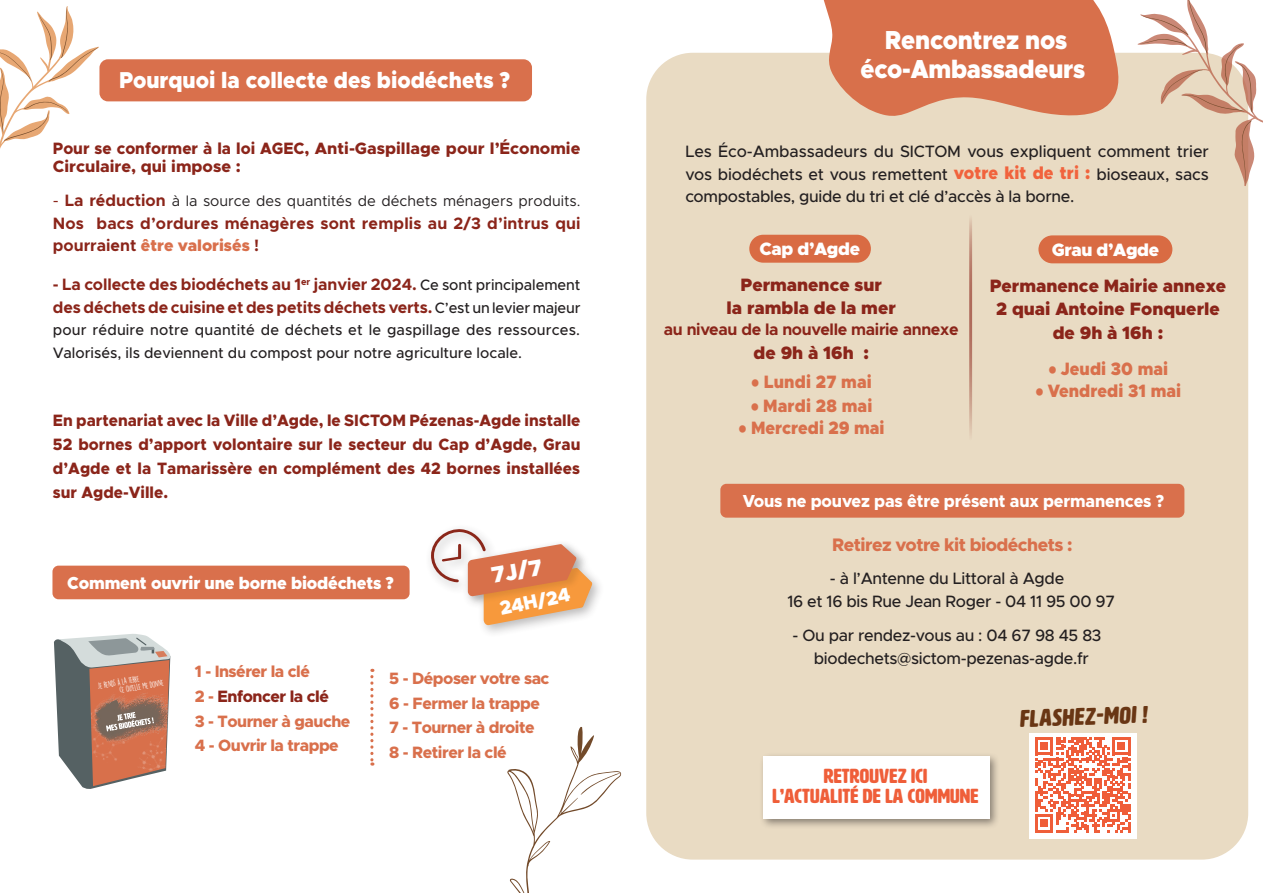
<style>
.page{position:relative;width:1263px;height:893px;background:#fff}
.page>*{position:absolute;margin:0;border:0;box-sizing:border-box;transform-origin:0 0}
.t1{font:900 26.1px/28.8px "Metropolis";letter-spacing:-.01em;color:#fff;text-align:center;scale:.92 1}
.t2{font:23.7px "HWT Artz";color:#693614}
.t3{font:900 23.1px "Metropolis";color:#fff;scale:.91 1}
.t4{font:900 22.8px "Metropolis";color:#fff}
.t5{font:20.1px "HWT Artz";letter-spacing:.01em;color:#ef5e39}
.t6{font:900 19.65px "Metropolis";color:#fff;scale:.95 1}
.t7{font:800 18.15px "Metropolis";letter-spacing:-.03em;color:#d9704c}
.t8{font:900 18px "Metropolis";color:#8b251a}
.t9{font:900 18px "Metropolis";letter-spacing:.005em;color:#d9704c;scale:.92 1}
.t10{font:900 18px "Metropolis";letter-spacing:-.02em;color:#fff}
.t11{font:800 17.55px "Metropolis";letter-spacing:-.01em;color:#fff;scale:.94 1}
.t12{font:900 17.55px "Metropolis";letter-spacing:-.01em;color:#fff;scale:.94 1}
.t13{font:500 16.5px/22.5px "Metropolis";letter-spacing:-.02em;color:#231f20;text-align:justify}
.t14{font:800 16.5px/24px "Metropolis";color:#8b251a;scale:.95 1}
.t15{font:700 16.5px/22.5px "Metropolis";letter-spacing:-.005em;color:#8b251a}
.t16{font:800 16.5px "Metropolis";letter-spacing:-.03em;color:#d9704c}
.t17{font:800 16.5px "Metropolis";letter-spacing:-.03em;color:#8b251a}
.t18{font:500 15.15px "Metropolis";letter-spacing:.01em;color:#231f20}
.t19{font:15px "Metropolis";color:#231f20}
.t20{font:500 15px "Metropolis";color:#231f20}
.t21{font:7.8px/7.9px "DK Lemon Yellow Sun";color:#fff;scale:.92 1}
.s1{font-size:16.5px;color:#8b251a}
.s2{font-weight:700;font-size:16.5px;color:#8b251a}
.s3{font-weight:900;color:#d9704c}
.s4{font-weight:500;font-size:15.15px;color:#231f20}
.s5{font-size:15.15px}
.s6{color:#8a251a}
.s7{color:#d9704c}
.s8{font-weight:900;font-size:18px;color:#f1633d}
.s9{font-family:"Komet";font-size:14.7px}
</style>
<div class="page">
<div style="left:99px;top:59px;width:433px;height:42px;background:#d9704c;border-radius:9px"></div>
<div style="left:646px;top:53px;width:602px;height:807px;background:#e9dbc3;border-radius:47px"></div>
<svg style="left:790px;top:0;width:305px;height:116px;fill:#d8704b"></svg>
<hr style="left:969px;top:215px;width:3px;height:225px;background:#8b251a">
<svg style="left:54px;top:634px;width:116px;height:155px;background:#af8c7e"></svg>
<div style="left:425px;top:523px;width:180px;height:115px;background:#231f20;opacity:.31"></div>
<svg style="left:432px;top:526px;width:160px;height:100px"></svg>
<div style="left:52px;top:566px;width:358px;height:33px;background:#d9704c;border-radius:6px"></div>
<svg style="left:370px;top:669px;width:3px;height:97px"></svg>
<svg style="left:1095px;top:0;width:168px;height:199px"></svg>
<div style="left:749px;top:235px;width:122px;height:28px;background:#d96b43;border-radius:14px"></div>
<div style="left:1038px;top:235px;width:134px;height:28px;background:#d96b43;border-radius:14px"></div>
<div style="left:759px;top:752px;width:241px;height:77px;background:#231f20;opacity:.5"></div>
<div style="left:764px;top:756px;width:226px;height:63px;background:#fff"></div>
<div style="left:1029px;top:733px;width:108px;height:105px;background:#fff"></div>
<svg style="left:1035px;top:737px;width:95px;height:95px"></svg>
<div style="left:720px;top:484px;width:464px;height:34px;background:#d9704c;border-radius:6px"></div>
<svg style="left:507px;top:726px;width:114px;height:167px"></svg>
<svg style="left:0;top:6px;width:99px;height:143px"></svg>
<p class="t3" style="left:119px;top:66px;width:431px">Pourquoi la collecte des biodéchets ?</p>
<p class="t14" style="left:53px;top:139px;width:557px;line-height:18px">Pour se conformer à la loi AGEC, Anti-Gaspillage pour l’Économie<br>Circulaire, qui impose :</p>
<p class="t19" style="left:53px;top:192px;width:529px"><span class="s1">-</span> <span class="s2">La réduction</span> à la source des quantités de déchets ménagers produits.</p>
<p class="t15" style="left:53px;top:212px;width:529px">Nos bacs d’ordures ménagères sont remplis au 2/3 d’intrus qui pourraient <span class="s3">être valorisés</span> !</p>
<p class="t15" style="left:53px;top:273px;width:529px">- La collecte des biodéchets au 1<sup>er</sup> janvier 2024. <span class="s4">Ce sont principalement </span>des déchets de cuisine et des petits déchets verts. <span class="s4">C’est un levier majeur</span></p>
<p class="t18" style="left:53px;top:321px;width:529px">pour réduire notre quantité de déchets et le gaspillage des ressources.</p>
<p class="t20" style="left:53px;top:343px;width:471px"><span class="s5">Valorisés, ils</span> deviennent du compost pour notre agriculture locale.</p>
<p class="t14" style="left:53px;top:408px;width:557px;text-align:justify">En partenariat avec la Ville d’Agde, le SICTOM Pézenas-Agde installe 52 bornes d’apport volontaire sur le secteur du Cap d’A<span class="s6">gde, Grau d’</span>Agde et la Tamarissère en complément des 42 bornes installées sur Agde-Ville.</p>
<p class="t12" style="left:67px;top:572px;width:349px">Comment ouvrir une borne biodéchets ?</p>
<p class="t4" style="left:489px;top:561px;width:53px;rotate:-10deg">7J/7</p>
<p class="t6" style="left:497px;top:596px;width:77px;rotate:-12deg">24H/24</p>
<p class="t21" style="left:117px;top:678px;width:50px;text-indent:-21px;rotate:-10deg">Je rends à la terre<br>ce qu’elle me donne</p>
<p class="t16" style="left:195px;top:661px;width:117px">1 - Insérer la clé</p>
<p class="t17" style="left:195px;top:686px;width:136px"><span class="s7">2 -</span> Enfoncer la clé</p>
<p class="t16" style="left:195px;top:710px;width:157px">3 - Tourner à gauche</p>
<p class="t16" style="left:195px;top:735px;width:145px">4 - Ouvrir la trappe</p>
<p class="t16" style="left:389px;top:668px;width:162px">5 - Déposer votre sac</p>
<p class="t16" style="left:389px;top:693px;width:152px">6 - Fermer la trappe</p>
<p class="t16" style="left:389px;top:717px;width:147px">7 - Tourner à droite</p>
<p class="t16" style="left:389px;top:742px;width:119px">8 - Retirer la clé</p>
<p class="t1" style="left:861px;top:26px;width:246px">Rencontrez nos éco-Ambassadeurs</p>
<p class="t13" style="left:685px;top:140px;width:525px">Les Éco-Ambassadeurs du SICTOM vous expliquent comment trier vos biodéchets et vous remettent <span class="s8">votre kit de tri :</span> bioseaux, sacs compostables, guide du tri et clé d’accès à la borne.</p>
<p class="t10" style="left:759px;top:237px;width:102px">Cap d’Agde</p>
<p class="t10" style="left:1052px;top:238px;width:109px">Grau d’Agde</p>
<p class="t8" style="left:740px;top:273px;width:143px">Permanence sur</p>
<p class="t8" style="left:727px;top:296px;width:171px">la rambla de la mer</p>
<p class="t15" style="left:664px;top:318px;width:296px">au niveau de la nouvelle mairie annexe</p>
<p class="t8" style="left:753px;top:342px;width:117px">de 9h à 16h :</p>
<p class="t9" style="left:750px;top:370px;width:133px"><span class="s9">•</span> Lundi 27 mai</p>
<p class="t9" style="left:750px;top:394px;width:134px"><span class="s9">•</span> Mardi 28 mai</p>
<p class="t9" style="left:738px;top:417px;width:161px"><span class="s9">•</span> Mercredi 29 mai</p>
<p class="t8" style="left:990px;top:274px;width:238px">Permanence Mairie annexe</p>
<p class="t8" style="left:996px;top:297px;width:225px">2 quai Antoine Fonquerle</p>
<p class="t8" style="left:1053px;top:321px;width:112px">de 9h à 16h :</p>
<p class="t9" style="left:1048px;top:357px;width:133px"><span class="s9">•</span> Jeudi 30 mai</p>
<p class="t9" style="left:1035px;top:379px;width:161px"><span class="s9">•</span> Vendredi 31 mai</p>
<p class="t11" style="left:743px;top:490px;width:450px">Vous ne pouvez pas être présent aux permanences ?</p>
<p class="t7" style="left:832px;top:533px;width:242px">Retirez votre kit biodéchets :</p>
<p class="t13" style="left:830px;top:567px;width:236px">- à l’Antenne du Littoral à Agde</p>
<p class="t13" style="left:787px;top:590px;width:329px">16 et 16 bis Rue Jean Roger - 04 11 95 00 97</p>
<p class="t13" style="left:792px;top:624px;width:310px">- Ou par rendez-vous au : 04 67 98 45 83</p>
<p class="t13" style="left:814px;top:647px;width:276px">biodechets@sictom-pezenas-agde.fr</p>
<p class="t5" style="left:824px;top:765px;width:105px">RETROUVEZ ICI</p>
<p class="t5" style="left:772px;top:786px;width:208px">L’ACTUALITÉ DE LA COMMUNE</p>
<p class="t2" style="left:1019px;top:706px;width:129px;rotate:-2deg">FLASHEZ-MOI !</p>
</div>
